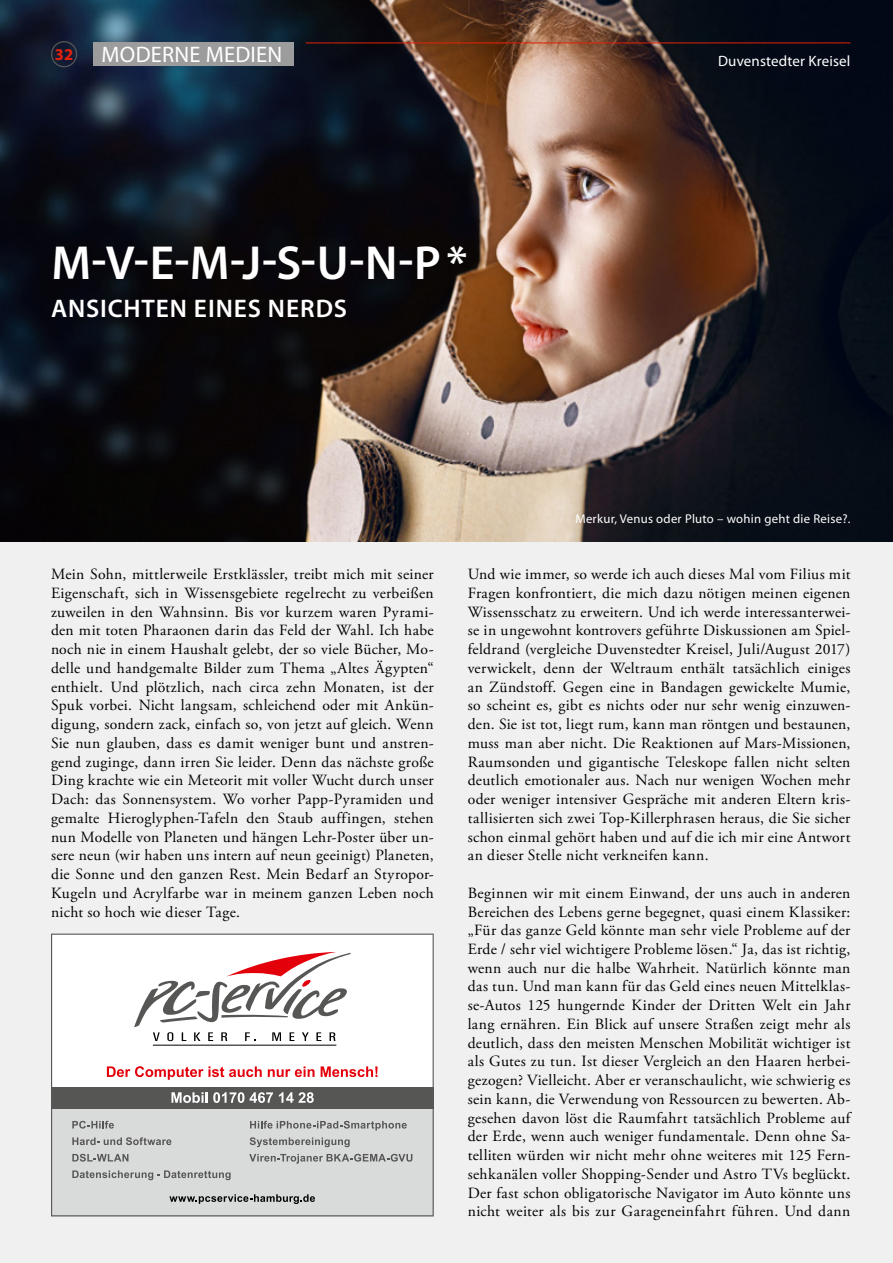
<style>
.page{position:relative;width:893px;height:1263px;background:#f0f0f0}
.page>*{position:absolute;margin:0;border:0;box-sizing:border-box;transform-origin:0 0}
.t1{font:600 48px "Myriad Pro";color:#fff}
.t2{font:600 25.5px "Myriad Pro";letter-spacing:.035em;color:#fff}
.t3{font:22.5px "Myriad Pro";letter-spacing:.01em;color:#fff}
.t4{font:700 16.5px "Myriad Pro";color:#e4220a}
.t5{font:15.6px/18.8px "Adobe Garamond Pro";letter-spacing:.02em;color:#000;text-align:justify}
.t6{font:15px "Myriad Pro";letter-spacing:.01em;color:#fff}
.t7{font:12.75px "Myriad Pro";letter-spacing:.02em;color:#fff}
</style>
<div class="page">
<img style="left:0;top:0;width:893px;height:542px">
<div style="left:51px;top:41px;width:26px;height:26px;border:1px solid #565655;border-radius:50%"></div>
<hr style="left:306px;top:43px;width:544px;height:1px;background:#e4220a">
<div style="left:93px;top:43px;width:201px;height:23px;background:#9c9c9d"></div>
<svg style="left:51px;top:933px;width:383px;height:283px;fill:#fff"></svg>
<svg style="left:72px;top:1121px;width:42px;height:7px"></svg>
<svg style="left:72px;top:1137px;width:99px;height:8px"></svg>
<svg style="left:72px;top:1154px;width:56px;height:7px"></svg>
<svg style="left:72px;top:1170px;width:159px;height:10px;background:#b2b2b2"></svg>
<svg style="left:250px;top:1121px;width:157px;height:9px"></svg>
<svg style="left:250px;top:1137px;width:100px;height:10px"></svg>
<svg style="left:249px;top:1154px;width:163px;height:10px;background:#b0b1b1"></svg>
<svg style="left:107px;top:1066px;width:155px;height:14px"></svg>
<svg style="left:268px;top:1066px;width:47px;height:11px"></svg>
<svg style="left:321px;top:1066px;width:56px;height:11px"></svg>
<svg style="left:169px;top:1194px;width:146px;height:10px"></svg>
<svg style="left:171px;top:1092px;width:73px;height:11px"></svg>
<svg style="left:250px;top:1092px;width:23px;height:11px"></svg>
<svg style="left:279px;top:1092px;width:35px;height:11px"></svg>
<p class="t4" style="left:55px;top:43px;width:20px">32</p>
<h3 class="t3" style="left:102px;top:41px;width:182px">MODERNE MEDIEN</h3>
<p class="t6" style="left:718px;top:51px;width:134px">Duvenstedter Kreisel</p>
<h1 class="t1" style="left:51px;top:233px;width:417px">M-V-E-M-J-S-U-N-P*</h1>
<h2 class="t2" style="left:51px;top:292px;width:297px">ANSICHTEN EINES NERDS</h2>
<p class="t7" style="left:575px;top:511px;width:277px">Merkur, Venus oder Pluto – wohin geht die Reise?.</p>
<p class="t5" style="left:51px;top:565px;width:384px">Mein Sohn, mittlerweile Erstklässler, treibt mich mit seiner Eigenschaft, sich in Wissensgebiete regelrecht zu verbeißen zuweilen in den Wahnsinn. Bis vor kurzem waren Pyrami&shy;den mit toten Pharaonen darin das Feld der Wahl. Ich habe noch nie in einem Haushalt gelebt, der so viele Bücher, Mo&shy;delle und handgemalte Bilder zum Thema „Altes Ägypten“ enthielt. Und plötzlich, nach circa zehn Monaten, ist der Spuk vorbei. Nicht langsam, schleichend oder mit Ankün&shy;digung, sondern zack, einfach so, von jetzt auf gleich. Wenn Sie nun glauben, dass es damit weniger bunt und anstren&shy;gend zuginge, dann irren Sie leider. Denn das nächste große Ding krachte wie ein Meteorit mit voller Wucht durch unser Dach: das Sonnensystem. Wo vorher Papp-Pyramiden und gemalte Hieroglyphen-Tafeln den Staub auffingen, stehen nun Modelle von Planeten und hängen Lehr-Poster über un&shy;sere neun (wir haben uns intern auf neun geeinigt) Planeten, die Sonne und den ganzen Rest. Mein Bedarf an Styropor-Kugeln und Acrylfarbe war in meinem ganzen Leben noch nicht so hoch wie dieser Tage.</p>
<p class="t5" style="left:468px;top:565px;width:384px">Und wie immer, so werde ich auch dieses Mal vom Filius mit Fragen konfrontiert, die mich dazu nötigen meinen eigenen Wissensschatz zu erweitern. Und ich werde interessanterwei&shy;se in ungewohnt kontrovers geführte Diskussionen am Spiel&shy;feldrand (vergleiche Duvenstedter Kreisel, Juli/August 2017) verwickelt, denn der Weltraum enthält tatsächlich einiges an Zündstoff. Gegen eine in Bandagen gewickelte Mumie, so scheint es, gibt es nichts oder nur sehr wenig einzuwen&shy;den. Sie ist tot, liegt rum, kann man röntgen und bestaunen, muss man aber nicht. Die Reaktionen auf Mars-Missionen, Raumsonden und gigantische Teleskope fallen nicht selten deutlich emotionaler aus. Nach nur wenigen Wochen mehr oder weniger intensiver Gespräche mit anderen Eltern kris&shy;tallisierten sich zwei Top-Killerphrasen heraus, die Sie sicher schon einmal gehört haben und auf die ich mir eine Antwort an dieser Stelle nicht verkneifen kann.</p>
<p class="t5" style="left:468px;top:884px;width:384px">Beginnen wir mit einem Einwand, der uns auch in anderen Bereichen des Lebens gerne begegnet, quasi einem Klassiker: „Für das ganze Geld könnte man sehr viele Probleme auf der Erde / sehr viel wichtigere Probleme lösen.“ Ja, das ist richtig, wenn auch nur die halbe Wahrheit. Natürlich könnte man das tun. Und man kann für das Geld eines neuen Mittelklas&shy;se-Autos 125 hungernde Kinder der Dritten Welt ein Jahr lang ernähren. Ein Blick auf unsere Straßen zeigt mehr als deutlich, dass den meisten Menschen Mobilität wichtiger ist als Gutes zu tun. Ist dieser Vergleich an den Haaren herbei&shy;gezogen? Vielleicht. Aber er veranschaulicht, wie schwierig es sein kann, die Verwendung von Ressourcen zu bewerten. Ab&shy;gesehen davon löst die Raumfahrt tatsächlich Probleme auf der Erde, wenn auch weniger fundamentale. Denn ohne Sa&shy;telliten würden wir nicht mehr ohne weiteres mit 125 Fern&shy;sehkanälen voller Shopping-Sender und Astro TVs beglückt.<br>Der fast schon obligatorische Navigator im Auto könnte uns nicht weiter als bis zur Garageneinfahrt führen. Und dann</p>
</div>
